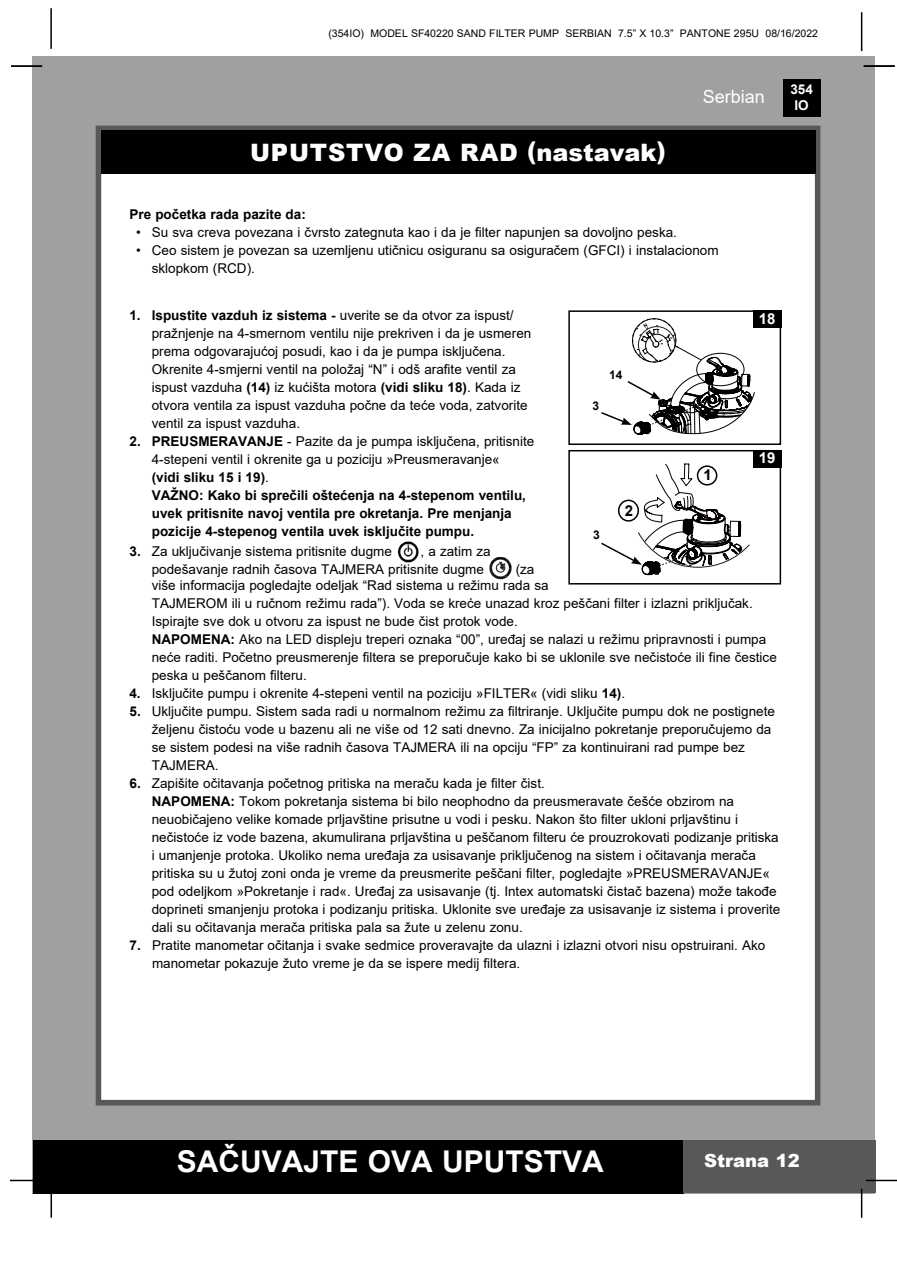
<style>
.page{position:relative;width:897px;height:1264px;background:#fff}
.page>*{position:absolute;margin:0;border:0;box-sizing:border-box;transform-origin:0 0}
.t1{font:700 30px "Arial";color:#fff}
.t2{font:900 24px "Arial";letter-spacing:.035em;color:#fff}
.t3{font:900 18px "Arial";color:#fff}
.t4{font:18px "Arial";color:#fff}
.t5{font:700 15px "Arial";color:#fff}
.t6{font:700 15px "Arial";color:#000}
.t7{font:13.5px/18px "Arial";color:#000}
.t8{font:700 13.5px/18px "Arial";color:#000}
.t9{font:700 13.5px/16.2px "Arial";color:#fff;text-align:center}
.t10{font:700 12px "Arial";color:#000}
.t11{font:10.5px "Arial";color:#000}
.s1{font-weight:700}
.s2{font-weight:400}
</style>
<div class="page">
<div style="left:33px;top:56px;width:842px;height:1137px;background:#9fa0a0"></div>
<div style="left:782px;top:79px;width:38px;height:38px;background:#000"></div>
<hr style="left:50px;top:8px;width:2px;height:41px;background:#000">
<hr style="left:860px;top:12px;width:2px;height:39px;background:#000">
<div style="left:33px;top:1140px;width:650px;height:53px;background:#000"></div>
<div style="left:682px;top:1140px;width:193px;height:53px;background:#595757"></div>
<hr style="left:865px;top:1179px;width:31px;height:2px;background:#000">
<hr style="left:860px;top:1188px;width:2px;height:29px;background:#000">
<hr style="left:50px;top:1187px;width:2px;height:30px;background:#000">
<hr style="left:10px;top:1179px;width:31px;height:2px;background:#000">
<div style="left:96px;top:126px;width:724px;height:979px;background:#fff;border:6px solid #595757"></div>
<div style="left:101px;top:130px;width:714px;height:44px;background:#000"></div>
<hr style="left:863px;top:65px;width:31px;height:2px;background:#000">
<hr style="left:11px;top:65px;width:31px;height:2px;background:#000">
<img style="left:397px;top:541px;width:22px;height:21px">
<img style="left:489px;top:557px;width:22px;height:22px">
<div style="left:568px;top:310px;width:213px;height:135px;border:2px solid #000"></div>
<div style="left:753px;top:310px;width:28px;height:18px;background:#000"></div>
<div style="left:568px;top:450px;width:213px;height:134px;border:2px solid #000"></div>
<div style="left:753px;top:450px;width:28px;height:17px;background:#000"></div>
<svg style="left:601px;top:463px;width:149px;height:113px"></svg>
<svg style="left:601px;top:318px;width:154px;height:116px"></svg>
<p class="t11" style="left:328px;top:26px;width:491px">(354IO) MODEL SF40220 SAND FILTER PUMP SERBIAN 7.5” X 10.3” PANTONE 295U 08/16/2022</p>
<h2 class="t2" style="left:250px;top:135px;width:417px">UPUTSTVO ZA RAD (nastavak)</h2>
<h3 class="t4" style="left:702px;top:84px;width:64px">Serbian</h3>
<p class="t9" style="left:790px;top:81px;width:24px">354<br>IO</p>
<p class="t8" style="left:129px;top:205px;width:178px">Pre početka rada pazite da:</p>
<p class="t7" style="left:136px;top:223px;width:542px">• Su sva creva povezana i čvrsto zategnuta kao i da je filter napunjen sa dovoljno peska.</p>
<p class="t7" style="left:152px;top:241px;width:568px;text-indent:-16px">• Ceo sistem je povezan sa uzemljenu utičnicu osiguranu sa osiguračem (GFCI) i instalacionom sklopkom (RCD).</p>
<p class="t7" style="left:152px;top:306px;width:381px;text-indent:-22px"><span class="s1">1. Ispustite vazduh iz sistema -</span> uverite se da otvor za ispust/ pražnjenje na 4-smernom ventilu nije prekriven i da je usmeren prema odgovarajućoj posudi, kao i da je pumpa isključena.<br>Okrenite 4-smjerni ventil na položaj “N” i odš arafite ventil za ispust vazduha <span class="s1">(14)</span> iz kućišta motora <span class="s1">(vidi sliku 18)</span>. Kada iz otvora ventila za ispust vazduha počne da teće voda, zatvorite ventil za ispust vazduha.</p>
<p class="t8" style="left:152px;top:432px;width:384px;text-indent:-22px">2. PREUSMERAVANJE <span class="s2">- Pazite da je pumpa isključena, pritisnite 4-stepeni ventil i okrenite ga u poziciju »Preusmeravanje«<br></span>(vidi sliku 15 i 19)<span class="s2">.<br></span>VAŽNO: Kako bi sprečili oštećenja na 4-stepenom ventilu, uvek pritisnite navoj ventila pre okretanja. Pre menjanja pozicije 4-stepenog ventila uvek isključite pumpu.</p>
<p class="t7" style="left:129px;top:542px;width:264px"><span class="s1">3.</span> Za uključivanje sistema pritisnite dugme</p>
<p class="t5" style="left:758px;top:308px;width:18px">18</p>
<p class="t10" style="left:609px;top:367px;width:15px">14</p>
<p class="t10" style="left:592px;top:397px;width:8px">3</p>
<p class="t5" style="left:758px;top:447px;width:18px">19</p>
<p class="t6" style="left:703px;top:464px;width:10px">1</p>
<p class="t6" style="left:624px;top:500px;width:10px">2</p>
<p class="t10" style="left:593px;top:527px;width:8px">3</p>
<p class="t7" style="left:152px;top:542px;width:340px;text-indent:269px">, a zatim za podešavanje radnih časova TAJMERA pritisnite dugme</p>
<p class="t7" style="left:152px;top:561px;width:398px;line-height:15.8px;text-indent:364px">(za više informacija pogledajte odeljak “Rad sistema u režimu rada sa</p>
<p class="t7" style="left:152px;top:594px;width:626px">TAJMEROM ili u ručnom režimu rada”). Voda se kreće unazad kroz peščani filter i izlazni priključak.<br>Ispirajte sve dok u otvoru za ispust ne bude čist protok vode.<br><span class="s1">NAPOMENA:</span> Ako na LED displeju treperi oznaka “00”, uređaj se nalazi u režimu pripravnosti i pumpa neće raditi. Početno preusmerenje filtera se preporučuje kako bi se uklonile sve nečistoće ili fine čestice peska u peščanom filteru.</p>
<p class="t7" style="left:129px;top:684px;width:497px"><span class="s1">4.</span> Isključite pumpu i okrenite 4-stepeni ventil na poziciju »FILTER« (vidi sliku <span class="s1">14)</span>.</p>
<p class="t7" style="left:152px;top:702px;width:624px;text-indent:-22px"><span class="s1">5.</span> Uključite pumpu. Sistem sada radi u normalnom režimu za filtriranje. Uključite pumpu dok ne postignete željenu čistoću vode u bazenu ali ne više od 12 sati dnevno. Za inicijalno pokretanje preporučujemo da se sistem podesi na više radnih časova TAJMERA ili na opciju “FP” za kontinuirani rad pumpe bez TAJMERA.</p>
<p class="t7" style="left:152px;top:774px;width:630px;text-indent:-22px"><span class="s1">6.</span> Zapišite očitavanja početnog pritiska na meraču kada je filter čist.<br><span class="s1">NAPOMENA:</span> Tokom pokretanja sistema bi bilo neophodno da preusmeravate češće obzirom na neuobičajeno velike komade prljavštine prisutne u vodi i pesku. Nakon što filter ukloni prljavštinu i nečistoće iz vode bazena, akumulirana prljavština u peščanom filteru će prouzrokovati podizanje pritiska i umanjenje protoka. Ukoliko nema uređaja za usisavanje priključenog na sistem i očitavanja merača pritiska su u žutoj zoni onda je vreme da preusmerite peščani filter, pogledajte »PREUSMERAVANJE« pod odeljkom »Pokretanje i rad«. Uređaj za usisavanje (tj. Intex automatski čistač bazena) može takođe doprineti smanjenju protoka i podizanju pritiska. Uklonite sve uređaje za usisavanje iz sistema i proverite dali su očitavanja merača pritiska pala sa žute u zelenu zonu.</p>
<p class="t7" style="left:152px;top:936px;width:615px;text-indent:-23px"><span class="s1">7.</span> Pratite manometar očitanja i svake sedmice proveravajte da ulazni i izlazni otvori nisu opstruirani. Ako manometar pokazuje žuto vreme je da se ispere medij filtera.</p>
<h1 class="t1" style="left:177px;top:1140px;width:428px">SAČUVAJTE OVA UPUTSTVA</h1>
<h3 class="t3" style="left:704px;top:1147px;width:97px">Strana 12</h3>
</div>
